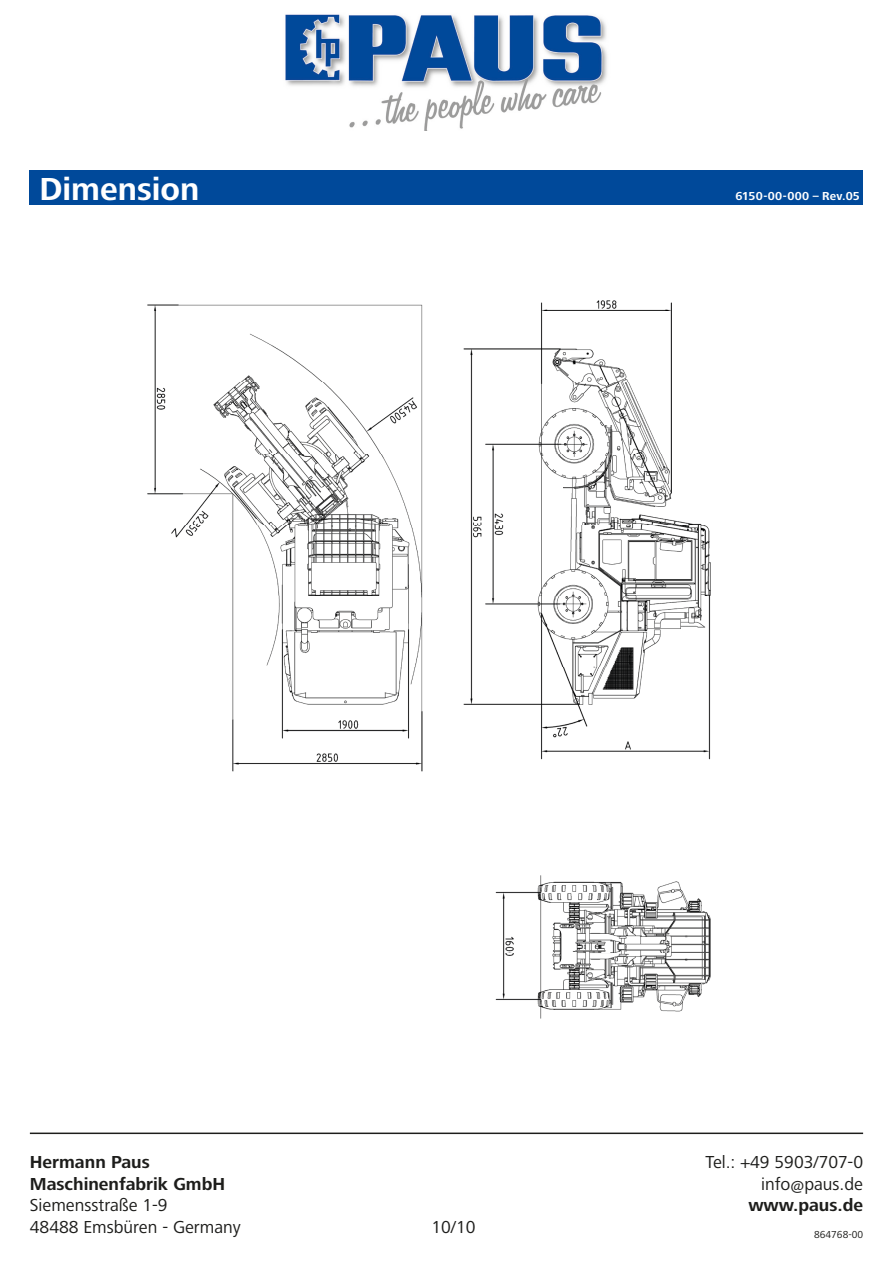
<style>
.page{position:relative;width:893px;height:1263px;background:#fff}
.page>*{position:absolute;margin:0;border:0;box-sizing:border-box;transform-origin:0 0}
.t1{font:700 33px "Frutiger Next LT";color:#fff}
.t2{font:18px/21.6px "Frutiger Next LT";color:#1d1d1b}
.t3{font:700 12px "Frutiger Next LT";letter-spacing:.01em;color:#fff}
.t4{font:10.5px "Frutiger Next LT";color:#1d1d1b}
.s1{font-weight:700}
</style>
<div class="page">
<div style="left:30px;top:170px;width:833px;height:34px;background:#00499a"></div>
<hr style="left:30px;top:1132px;width:833px;height:2px;background:#1d1d1b">
<img style="left:285px;top:14px;width:322px;height:116px">
<img style="left:147px;top:300px;width:564px;height:719px">
<p class="t1" style="left:39px;top:170px;width:161px">Dimension</p>
<p class="t3" style="left:735px;top:189px;width:126px">6150-00-000 – Rev.05</p>
<p class="t2" style="left:30px;top:1151px;width:213px"><span class="s1">Hermann Paus<br>Maschinenfabrik GmbH<br></span>Siemensstraße 1-9<br>48488 Emsbüren - Germany</p>
<p class="t2" style="left:431px;top:1216px;width:46px">10/10</p>
<p class="t2" style="left:705px;top:1151px;width:159px;text-align:right">Tel.: +49 5903/707-0 info@paus.de <span class="s1">www.paus.de</span></p>
<p class="t4" style="left:814px;top:1229px;width:50px">864768-00</p>
</div>
